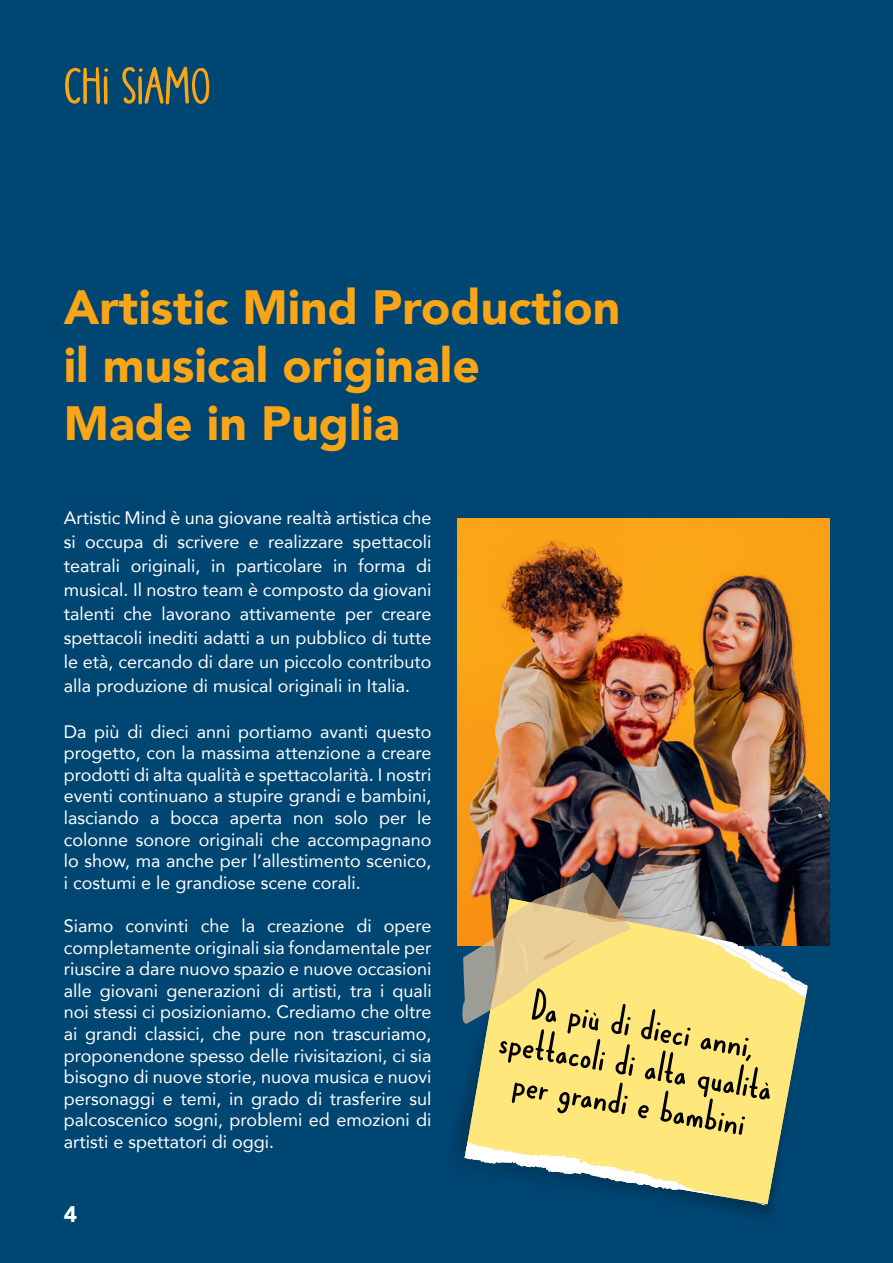
<style>
.page{position:relative;width:893px;height:1263px;background:#004673}
.page>*{position:absolute;margin:0;border:0;box-sizing:border-box;transform-origin:0 0}
.t1{font:52.5px "DOLPHINESDEMO Regular";color:#faa516}
.t2{font:900 48px/57.6px "Avenir";color:#faa516}
.t3{font:45px/39px "DOLPHINESDEMO Regular";color:#000;text-align:center}
.t4{font:900 22.5px "Avenir";color:#fff}
.t5{font:18px/21.6px "Avenir";color:#fff;text-align:justify}
</style>
<div class="page">
<img style="left:457px;top:518px;width:372px;height:427px">
<svg style="left:455px;top:934px;width:318px;height:283px"></svg>
<svg style="left:747px;top:1204px;width:19px;height:2px"></svg>
<svg style="left:467px;top:898px;width:339px;height:306px;background:#d0c576"></svg>
<svg style="left:463px;top:1142px;width:254px;height:53px"></svg>
<svg style="left:694px;top:934px;width:114px;height:64px"></svg>
<svg style="left:462px;top:872px;width:169px;height:153px;background:#c6ad71"></svg>
<h1 class="t1" style="left:64px;top:62px;width:149px">CHI SIAMO</h1>
<h2 class="t2" style="left:64px;top:278px;width:558px">Artistic Mind Production il musical originale<br>Made in Puglia</h2>
<p class="t5" style="left:64px;top:505px;width:369px;line-height:24px">Artistic Mind è una giovane realtà artistica che si occupa di scrivere e realizzare spettacoli teatrali originali, in particolare in forma di musical. Il nostro team è composto da giovani talenti che lavorano attivamente per creare spettacoli inediti adatti a un pubblico di tutte le età, cercando di dare un piccolo contributo alla produzione di musical originali in Italia.</p>
<p class="t5" style="left:64px;top:720px;width:369px">Da più di dieci anni portiamo avanti questo progetto, con la massima attenzione a creare prodotti di alta qualità e spettacolarità. I nostri eventi continuano a stupire grandi e bambini, lasciando a bocca aperta non solo per le colonne sonore originali che accompagnano lo show, ma anche per l’allestimento scenico, i costumi e le grandiose scene corali.</p>
<p class="t5" style="left:64px;top:914px;width:369px">Siamo convinti che la creazione di opere completamente originali sia fondamentale per riuscire a dare nuovo spazio e nuove occasioni alle giovani generazioni di artisti, tra i quali noi stessi ci posizioniamo. Crediamo che oltre ai grandi classici, che pure non trascuriamo, proponendone spesso delle rivisitazioni, ci sia bisogno di nuove storie, nuova musica e nuovi personaggi e temi, in grado di trasferire sul palcoscenico sogni, problemi ed emozioni di artisti e spettatori di oggi.</p>
<p class="t4" style="left:64px;top:1194px;width:15px">4</p>
<h3 class="t3" style="left:510px;top:982px;width:278px;rotate:10deg">Da più di dieci anni, spettacoli di alta qualità per grandi e bambini</h3>
</div>
